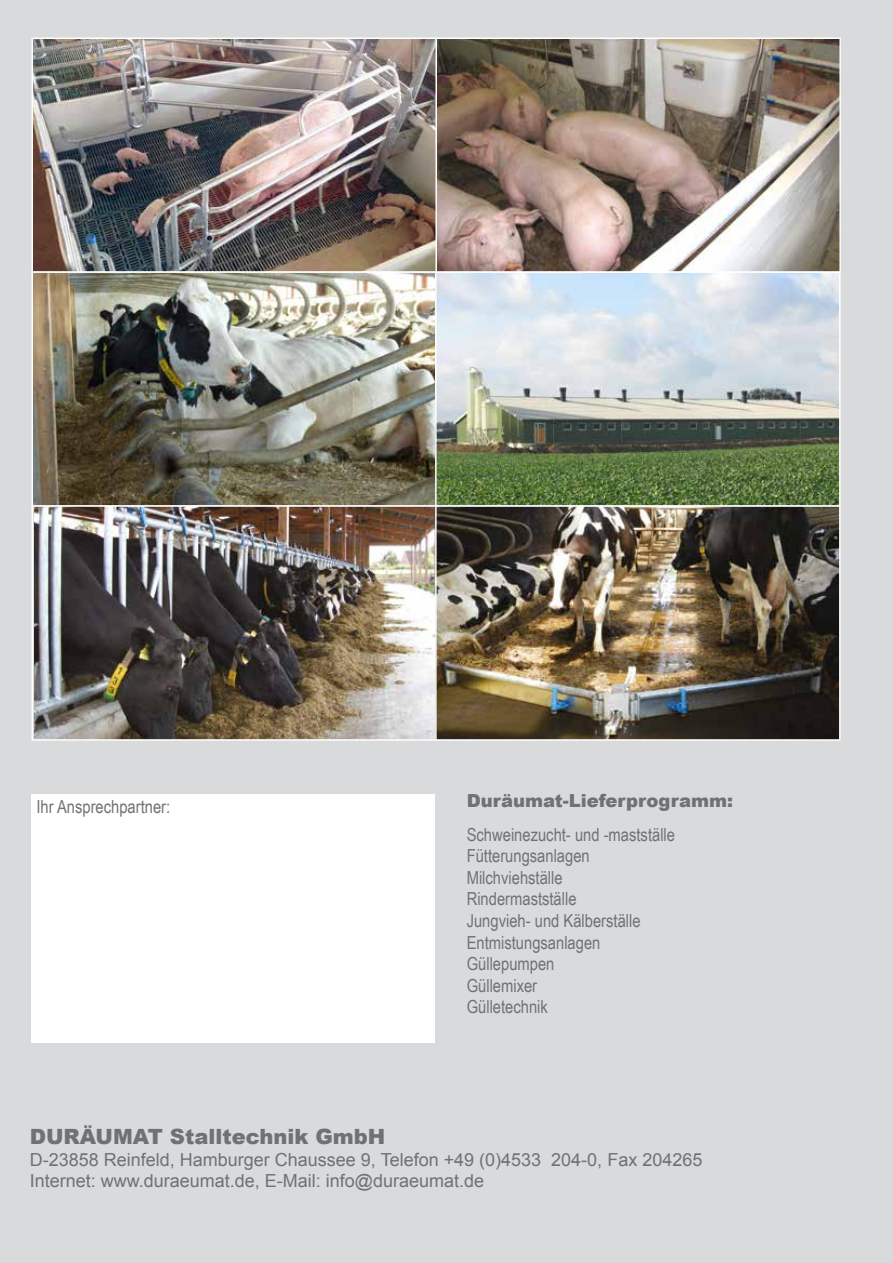
<style>
.page{position:relative;width:893px;height:1263px;background:#d9dadb}
.page>*{position:absolute;margin:0;border:0;box-sizing:border-box;transform-origin:0 0}
.t1{font:900 21px "Arial";color:#707172}
.t2{font:18px/21.6px "Arial Narrow";color:#707172}
.t3{font:18px/21.6px "Arial";color:#707172}
.t4{font:900 18px "Arial";color:#707172}
</style>
<div class="page">
<div style="left:31px;top:794px;width:404px;height:248px;background:#fff"></div>
<img style="left:35px;top:41px;width:803px;height:229px">
<div style="left:435px;top:38px;width:406px;height:235px;border:2px solid #fff"></div>
<div style="left:32px;top:38px;width:405px;height:235px;border:2px solid #fff"></div>
<img style="left:35px;top:274px;width:399px;height:230px">
<div style="left:32px;top:271px;width:405px;height:236px;border:2px solid #fff"></div>
<img style="left:35px;top:508px;width:803px;height:230px">
<div style="left:32px;top:505px;width:405px;height:236px;border:2px solid #fff"></div>
<img style="left:438px;top:274px;width:400px;height:230px">
<div style="left:435px;top:271px;width:406px;height:236px;border:2px solid #fff"></div>
<div style="left:435px;top:505px;width:406px;height:236px;border:2px solid #fff"></div>
<p class="t2" style="left:37px;top:795px;width:135px">Ihr Ansprechpartner:</p>
<p class="t4" style="left:467px;top:787px;width:268px">Duräumat-Lieferprogramm:</p>
<p class="t2" style="left:467px;top:823px;width:210px">Schweinezucht- und -mastställe<br>Fütterungsanlagen<br>Milchviehställe<br>Rindermastställe<br>Jungvieh- und Kälberställe<br>Entmistungsanlagen<br>Güllepumpen<br>Güllemixer<br>Gülletechnik</p>
<p class="t1" style="left:30px;top:1121px;width:357px">DURÄUMAT Stalltechnik GmbH</p>
<p class="t3" style="left:30px;top:1149px;width:674px">D-23858 Reinfeld, Hamburger Chaussee 9, Telefon +49 (0)4533 204-0, Fax 204265<br>Internet: www.duraeumat.de, E-Mail: info@duraeumat.de</p>
</div>
